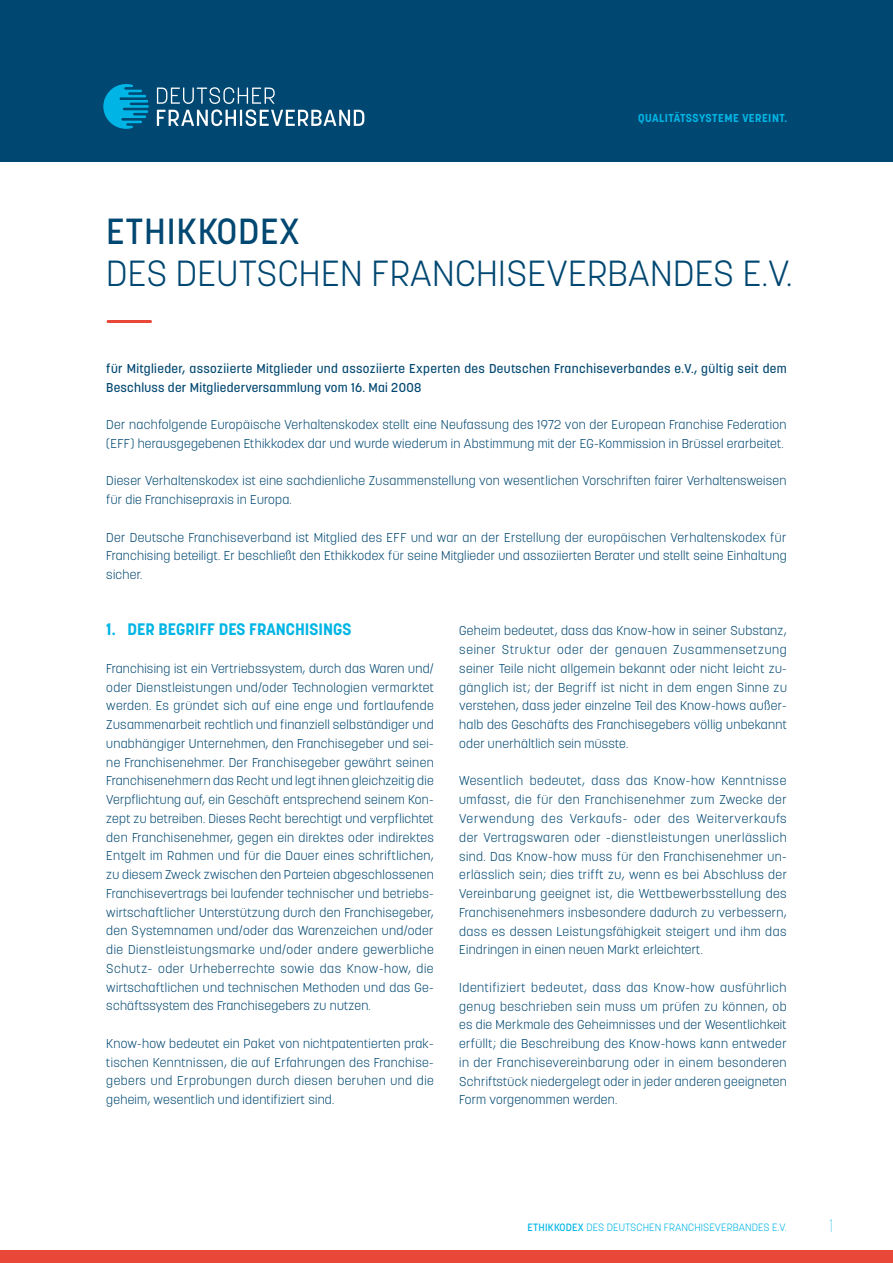
<style>
.page{position:relative;width:893px;height:1263px;background:#fff}
.page>*{position:absolute;margin:0;border:0;box-sizing:border-box;transform-origin:0 0}
.t1{font:300 36px "Korolev";letter-spacing:.01em;color:#004771}
.t2{font:500 36px "Korolev";letter-spacing:.02em;color:#004771}
.t3{font:100 18px "Korolev";color:#00b5e5}
.t4{font:700 16.5px "Korolev";color:#00b5e5}
.t5{font:300 12.75px/18.8px "Korolev";letter-spacing:.02em;color:#004771;text-align:justify}
.t6{font:500 12.75px/18.8px "Korolev";letter-spacing:.03em;color:#004771}
.t7{font:700 11.4px "Korolev";letter-spacing:.045em;color:#00b5e5}
.t8{font:300 10.5px "Korolev";letter-spacing:.01em;color:#00b5e5}
.s1{font-weight:500}
</style>
<div class="page">
<div style="left:0;top:0;width:893px;height:162px;background:#004771"></div>
<div style="left:0;top:1250px;width:893px;height:13px;background:#e94737"></div>
<svg style="left:157px;top:87px;width:207px;height:39px"></svg>
<svg style="left:103px;top:84px;width:46px;height:45px"></svg>
<hr style="left:108px;top:320px;width:43px;height:3px;background:#e94737">
<p class="t7" style="left:638px;top:111px;width:151px">QUALITÄTSSYSTEME VEREINT.</p>
<h1 class="t2" style="left:106px;top:208px;width:195px">ETHIKKODEX</h1>
<h1 class="t1" style="left:106px;top:250px;width:688px">DES DEUTSCHEN FRANCHISEVERBANDES E.V.</h1>
<p class="t6" style="left:106px;top:359px;width:682px">für Mitglieder, assoziierte Mitglieder und assoziierte Experten des Deutschen Franchiseverbandes e.V., gültig seit dem<br>Beschluss der Mitgliederversammlung vom 16. Mai 2008</p>
<p class="t5" style="left:106px;top:415px;width:682px">Der nachfolgende Europäische Verhaltenskodex stellt eine Neufassung des 1972 von der European Franchise Federation (EFF) herausgegebenen Ethikkodex dar und wurde wiederum in Abstimmung mit der EG-Kommission in Brüssel erarbeitet.</p>
<p class="t5" style="left:106px;top:471px;width:682px">Dieser Verhaltenskodex ist eine sachdienliche Zusammenstellung von wesentlichen Vorschriften fairer Verhaltensweisen für die Franchisepraxis in Europa.</p>
<p class="t5" style="left:106px;top:528px;width:682px">Der Deutsche Franchiseverband ist Mitglied des EFF und war an der Erstellung der europäischen Verhaltenskodex für Franchising beteiligt. Er beschließt den Ethikkodex für seine Mitglieder und assoziierten Berater und stellt seine Einhaltung sicher.</p>
<p class="t4" style="left:106px;top:619px;width:247px">1. DER BEGRIFF DES FRANCHISINGS</p>
<p class="t5" style="left:106px;top:659px;width:329px">Franchising ist ein Vertriebssystem, durch das Waren und/ oder Dienstleistungen und/oder Technologien vermarktet werden. Es gründet sich auf eine enge und fortlaufende Zusammenarbeit rechtlich und finanziell selbständiger und unabhängiger Unternehmen, den Franchisegeber und sei&shy;ne Franchisenehmer. Der Franchisegeber gewährt seinen Franchisenehmern das Recht und legt ihnen gleichzeitig die Verpflichtung auf, ein Geschäft entsprechend seinem Kon&shy;zept zu betreiben. Dieses Recht berechtigt und verpflichtet den Franchisenehmer, gegen ein direktes oder indirektes Entgelt im Rahmen und für die Dauer eines schriftlichen, zu diesem Zweck zwischen den Parteien abgeschlossenen Franchisevertrags bei laufender technischer und betriebs&shy;wirtschaftlicher Unterstützung durch den Franchisegeber, den Systemnamen und/oder das Warenzeichen und/oder die Dienstleistungsmarke und/oder andere gewerbliche Schutz- oder Urheberrechte sowie das Know-how, die wirtschaftlichen und technischen Methoden und das Ge&shy;schäftssystem des Franchisegebers zu nutzen.</p>
<p class="t5" style="left:106px;top:1034px;width:329px">Know-how bedeutet ein Paket von nichtpatentierten prak&shy;tischen Kenntnissen, die auf Erfahrungen des Franchise&shy;gebers und Erprobungen durch diesen beruhen und die geheim, wesentlich und identifiziert sind.</p>
<p class="t5" style="left:459px;top:621px;width:329px">Geheim bedeutet, dass das Know-how in seiner Substanz, seiner Struktur oder der genauen Zusammensetzung seiner Teile nicht allgemein bekannt oder nicht leicht zu&shy;gänglich ist; der Begriff ist nicht in dem engen Sinne zu verstehen, dass jeder einzelne Teil des Know-hows außer&shy;halb des Geschäfts des Franchisegebers völlig unbekannt oder unerhältlich sein müsste.</p>
<p class="t5" style="left:459px;top:772px;width:329px">Wesentlich bedeutet, dass das Know-how Kenntnisse umfasst, die für den Franchisenehmer zum Zwecke der Verwendung des Verkaufs- oder des Weiterverkaufs der Vertragswaren oder -dienstleistungen unerlässlich sind. Das Know-how muss für den Franchisenehmer un&shy;erlässlich sein; dies trifft zu, wenn es bei Abschluss der Vereinbarung geeignet ist, die Wettbewerbsstellung des Franchisenehmers insbesondere dadurch zu verbessern, dass es dessen Leistungsfähigkeit steigert und ihm das Eindringen in einen neuen Markt erleichtert.</p>
<p class="t5" style="left:459px;top:978px;width:329px">Identifiziert bedeutet, dass das Know-how ausführlich genug beschrieben sein muss um prüfen zu können, ob es die Merkmale des Geheimnisses und der Wesentlichkeit erfüllt; die Beschreibung des Know-hows kann entweder in der Franchisevereinbarung oder in einem besonderen Schriftstück niedergelegt oder in jeder anderen geeigneten Form vorgenommen werden.</p>
<p class="t8" style="left:527px;top:1221px;width:261px"><span class="s1">ETHIKKODEX</span> DES DEUTSCHEN FRANCHISEVERBANDES E.V.</p>
<h2 class="t3" style="left:829px;top:1214px;width:5px">1</h2>
</div>
